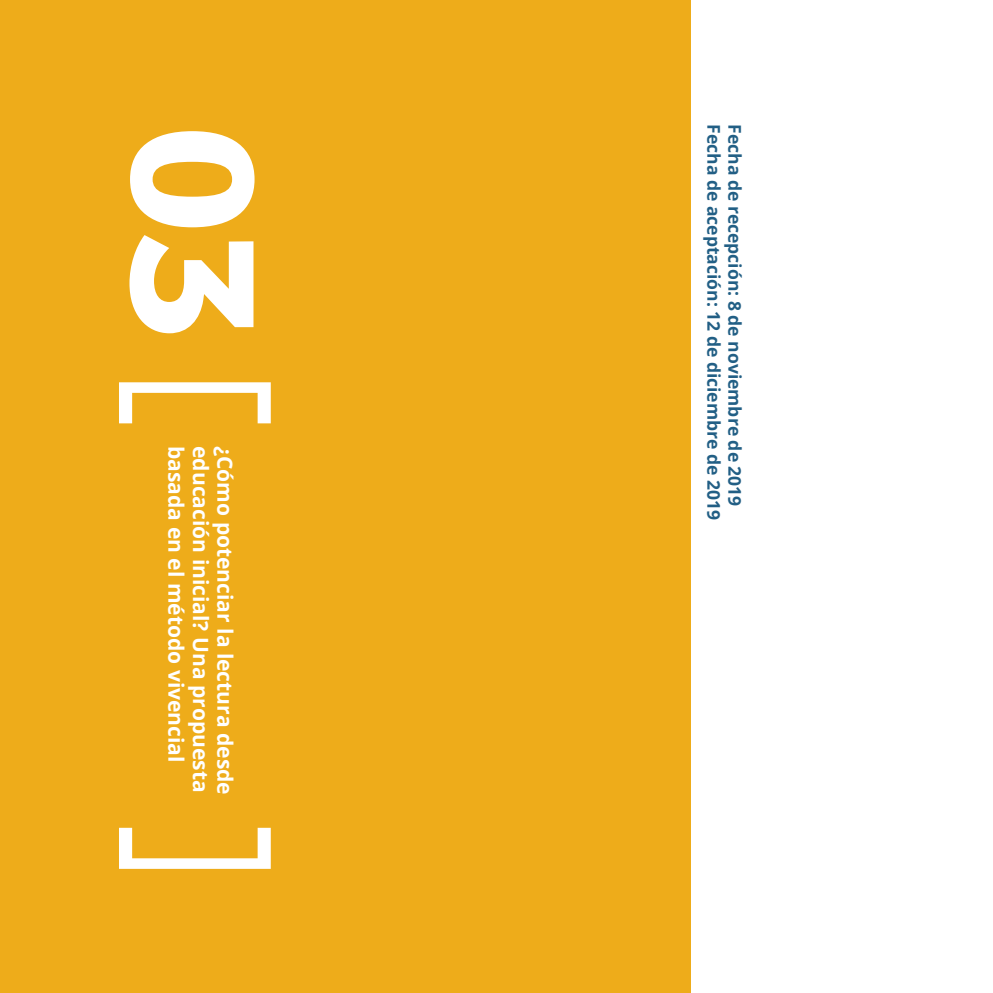
<style>
.page{position:relative;width:993px;height:993px;background:#fff}
.page>*{position:absolute;margin:0;border:0;box-sizing:border-box;transform-origin:0 0}
.t1{font:700 175px "Montserrat";color:#fff}
.t2{font:700 21px "Open Sans";color:#fff}
.t3{font:700 17.5px "Open Sans";color:#225f85}
</style>
<div class="page">
<div style="left:0;top:0;width:690px;height:992px;background:#eeac1a"></div>
<svg style="left:119px;top:382px;width:152px;height:41px"></svg>
<svg style="left:119px;top:827px;width:152px;height:41px"></svg>
<h1 class="t1" style="left:337px;top:125px;width:217px;rotate:90deg">03</h1>
<p class="t3" style="left:725px;top:124px;width:397px;rotate:90deg">Fecha de aceptación: 12 de diciembre de 2019</p>
<p class="t3" style="left:746px;top:124px;width:383px;rotate:90deg">Fecha de recepción: 8 de noviembre de 2019</p>
<p class="t2" style="left:191px;top:446px;width:318px;rotate:90deg">basada en el método vivencial</p>
<p class="t2" style="left:215px;top:446px;width:348px;rotate:90deg">educación inicial? Una propuesta</p>
<p class="t2" style="left:240px;top:446px;width:350px;rotate:90deg">¿Cómo potenciar la lectura desde</p>
</div>
